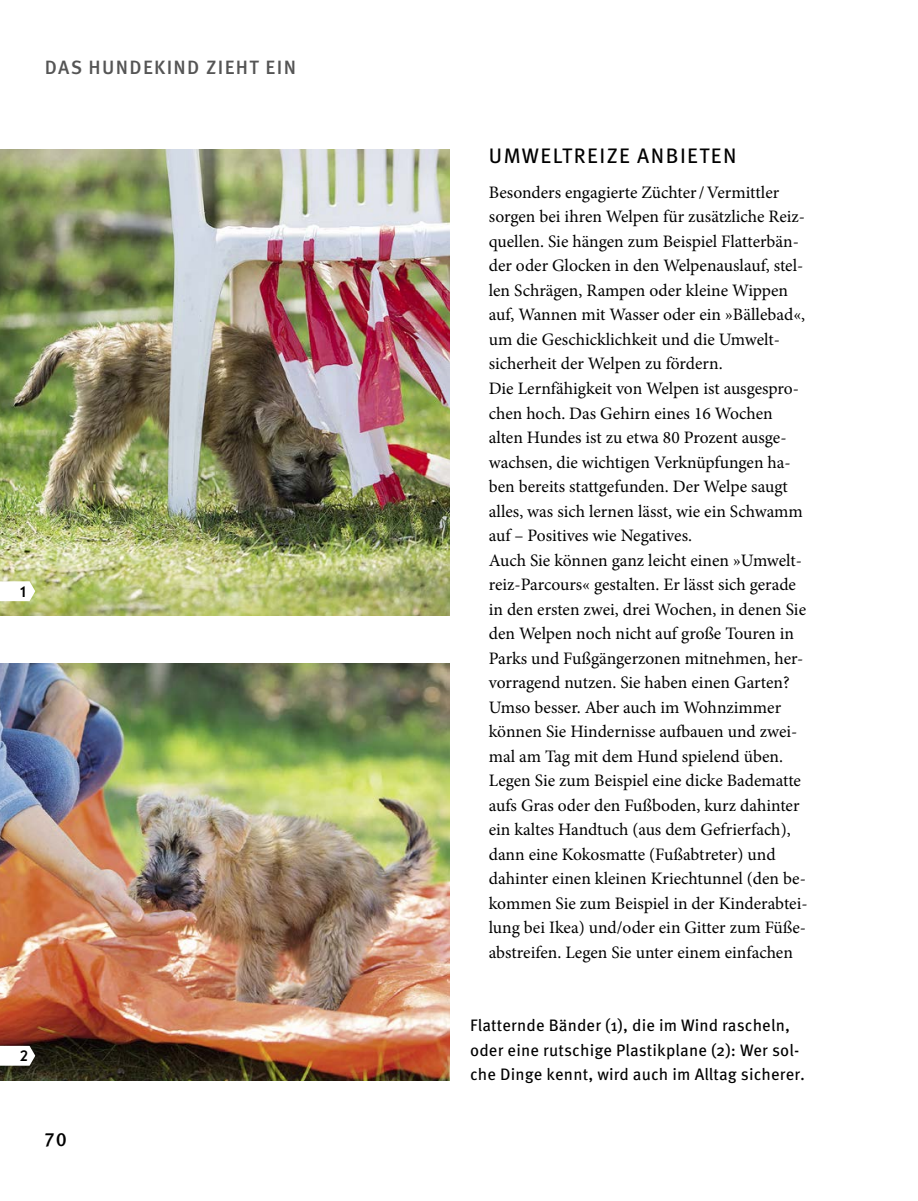
<style>
.page{position:relative;width:918px;height:1201px;background:#fff}
.page>*{position:absolute;margin:0;border:0;box-sizing:border-box;transform-origin:0 0}
.t1{font:21px "Meta OT";letter-spacing:.07em;color:#000}
.t2{font:500 19.25px "Meta OT";letter-spacing:.07em;color:#555}
.t3{font:500 19.25px "Meta OT";color:#000}
.t4{font:17.5px/24.5px "Minion Pro";color:#000}
.t5{font:16.62px/24.5px "Meta OT";letter-spacing:.01em;color:#000}
.t6{font:500 15.75px "Halis GR";color:#000}
</style>
<div class="page">
<img style="left:0;top:150px;width:449px;height:465px">
<svg style="left:0;top:581px;width:35px;height:20px"></svg>
<img style="left:0;top:663px;width:449px;height:417px">
<svg style="left:0;top:1045px;width:35px;height:20px"></svg>
<p class="t2" style="left:45px;top:55px;width:253px">DAS HUNDEKIND ZIEHT EIN</p>
<p class="t6" style="left:20px;top:581px;width:8px">1</p>
<p class="t6" style="left:20px;top:1045px;width:10px">2</p>
<p class="t3" style="left:45px;top:1127px;width:24px">70</p>
<p class="t1" style="left:489px;top:143px;width:249px">UMWELTREIZE ANBIETEN</p>
<p class="t4" style="left:489px;top:180px;width:320px">Besonders engagierte Züchter / Vermittler sorgen bei ihren Welpen für zusätzliche Reiz&shy;quellen. Sie hängen zum Beispiel Flatterbän&shy;der oder Glocken in den Welpenauslauf, stel&shy;len Schrägen, Rampen oder kleine Wippen auf, Wannen mit Wasser oder ein »Bällebad«, um die Geschicklichkeit und die Umwelt&shy;sicherheit der Welpen zu fördern.<br>Die Lernfähigkeit von Welpen ist ausgespro&shy;chen hoch. Das Gehirn eines 16 Wochen alten Hundes ist zu etwa 80 Prozent ausge&shy;wachsen, die wichtigen Verknüpfungen ha&shy;ben bereits stattgefunden. Der Welpe saugt alles, was sich lernen lässt, wie ein Schwamm auf – Positives wie Negatives.<br>Auch Sie können ganz leicht einen »Umwelt&shy;reiz-Parcours« gestalten. Er lässt sich gerade in den ersten zwei, drei Wochen, in denen Sie den Welpen noch nicht auf große Touren in Parks und Fußgängerzonen mitnehmen, her&shy;vorragend nutzen. Sie haben einen Garten?<br>Umso besser. Aber auch im Wohnzimmer können Sie Hindernisse aufbauen und zwei&shy;mal am Tag mit dem Hund spielend üben.<br>Legen Sie zum Beispiel eine dicke Badematte aufs Gras oder den Fußboden, kurz dahinter ein kaltes Handtuch (aus dem Gefrierfach), dann eine Kokosmatte (Fußabtreter) und dahinter einen kleinen Kriechtunnel (den be&shy;kommen Sie zum Beispiel in der Kinderabtei&shy;lung bei Ikea) und/oder ein Gitter zum Füße&shy;abstreifen. Legen Sie unter einem einfachen</p>
<p class="t5" style="left:470px;top:1013px;width:336px">Flatternde Bänder (1), die im Wind rascheln, oder eine rutschige Plastikplane (2): Wer sol&shy;che Dinge kennt, wird auch im Alltag sicherer.</p>
</div>
